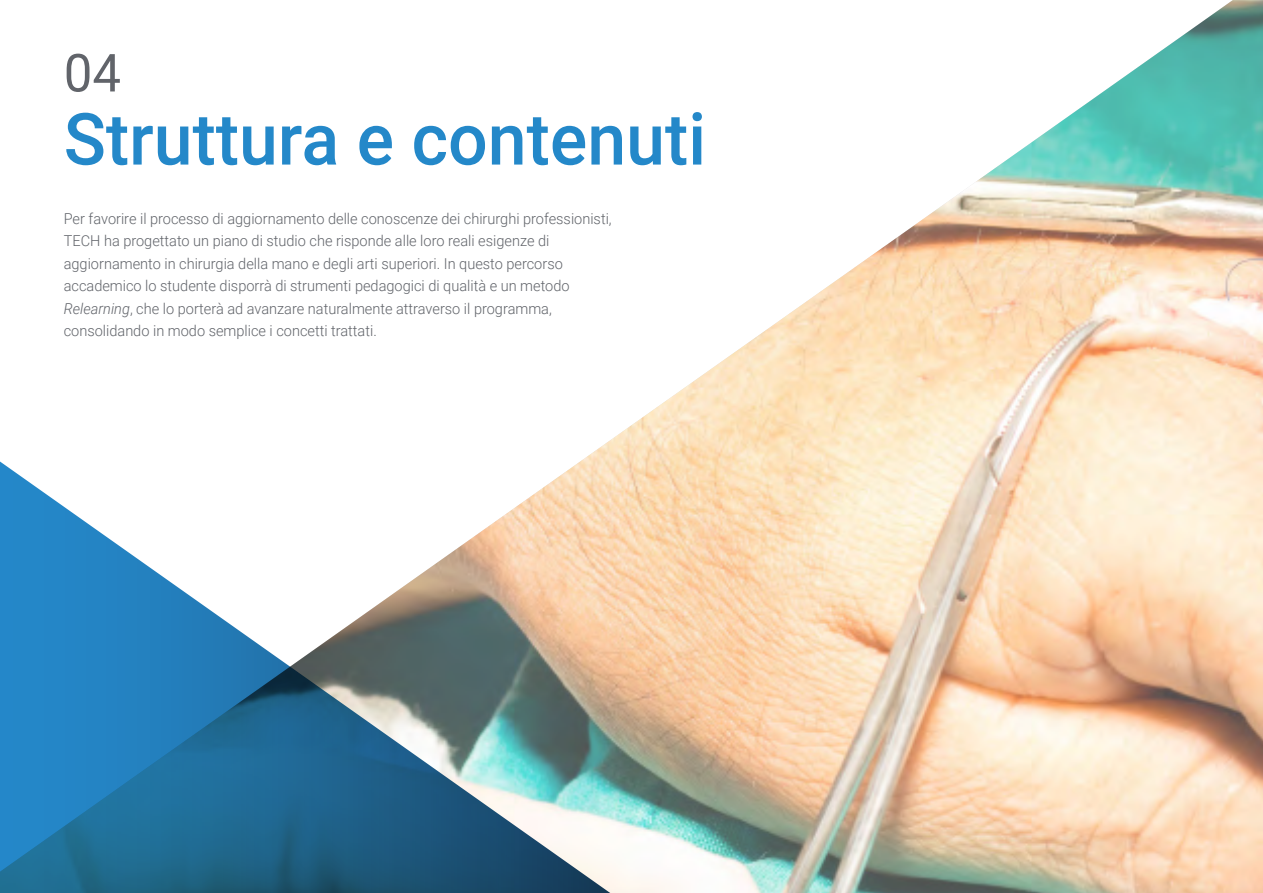
<style>
.page{position:relative;width:1263px;height:893px;background:#fff}
.page>*{position:absolute;margin:0;border:0;box-sizing:border-box;transform-origin:0 0}
.t1{font:500 72px "Roboto";color:#2488c9}
.t2{font:52.5px "Roboto";color:#61646a}
.t3{font:300 15px/22.5px "Roboto";color:#61646a}
.s1{font-style:italic}
</style>
<div class="page">
<img style="left:602px;top:0;width:661px;height:893px">
<svg style="left:0;top:446px;width:640px;height:447px"></svg>
<h2 class="t2" style="left:64px;top:36px;width:59px">04</h2>
<h1 class="t1" style="left:64px;top:89px;width:644px">Struttura e contenuti</h1>
<p class="t3" style="left:64px;top:207px;width:549px">Per favorire il processo di aggiornamento delle conoscenze dei chirurghi professionisti, TECH ha progettato un piano di studio che risponde alle loro reali esigenze di aggiornamento in chirurgia della mano e degli arti superiori. In questo percorso accademico lo studente disporrà di strumenti pedagogici di qualità e un metodo <span class="s1">Relearning</span>, che lo porterà ad avanzare naturalmente attraverso il programma, consolidando in modo semplice i concetti trattati.</p>
</div>
